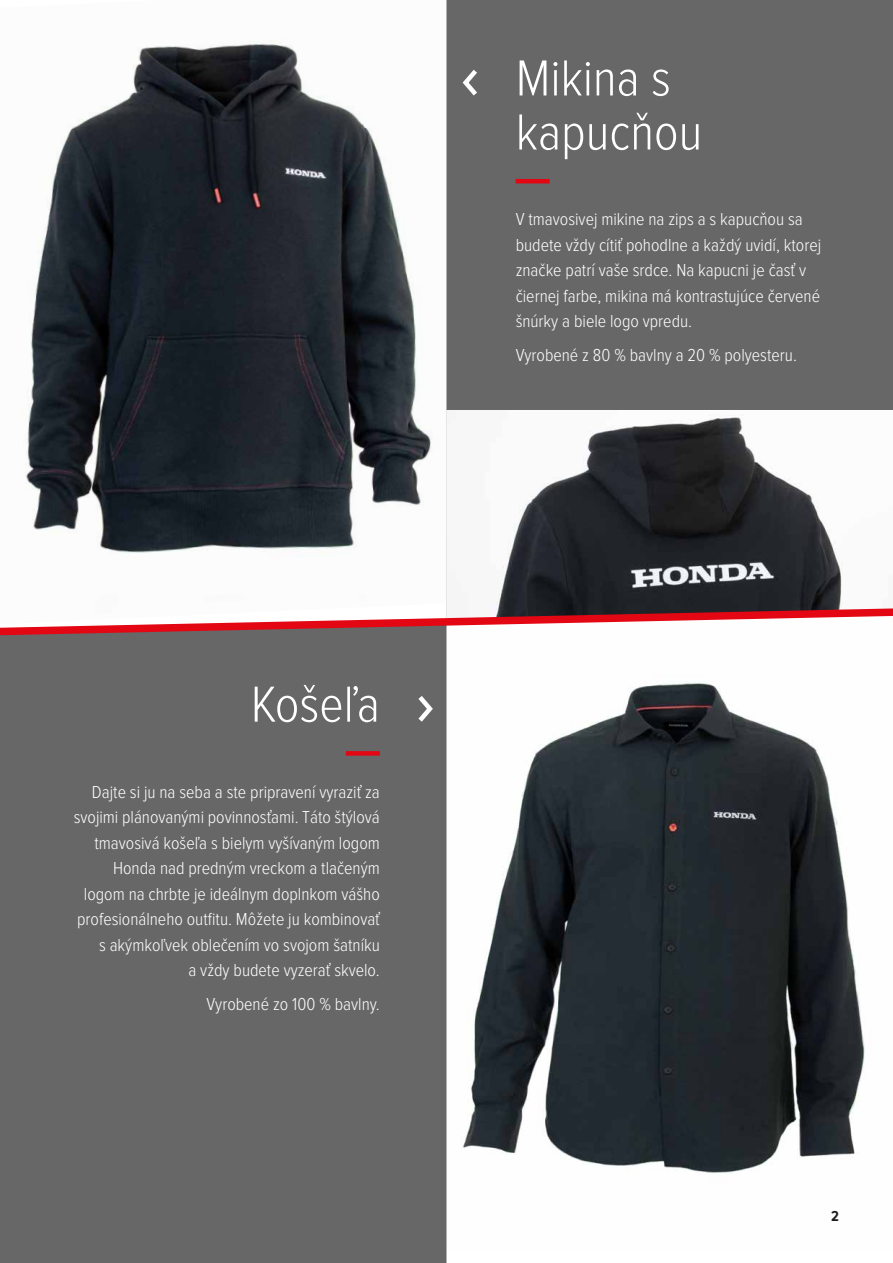
<style>
.page{position:relative;width:893px;height:1263px;background:#fff}
.page>*{position:absolute;margin:0;border:0;box-sizing:border-box;transform-origin:0 0}
.t1{font:300 52.5px/54px "Proxima Nova Cond";color:#fff}
.t2{font:300 18px/25.5px "Proxima Nova Cond";color:#fff}
.t3{font:700 15px "Proxima Nova Cond";color:#1d1d1b}
</style>
<div class="page">
<img style="left:446px;top:639px;width:419px;height:611px">
<img style="left:25px;top:41px;width:407px;height:513px">
<div style="left:446px;top:0;width:447px;height:410px;background:#666766"></div>
<div style="left:0;top:639px;width:446px;height:624px;background:#666766"></div>
<hr style="left:516px;top:179px;width:34px;height:4px;background:#e30613">
<svg style="left:460px;top:65px;width:22px;height:35px"></svg>
<div style="left:346px;top:751px;width:34px;height:5px;background:#e30613"></div>
<img style="left:446px;top:410px;width:396px;height:194px">
<svg style="left:414px;top:691px;width:22px;height:35px"></svg>
<svg style="left:0;top:604px;width:893px;height:35px"></svg>
<h1 class="t1" style="left:251px;top:679px;width:131px">Košeľa</h1>
<p class="t2" style="left:74px;top:779px;width:308px;text-align:right">Dajte si ju na seba a ste pripravení vyraziť za svojimi plánovanými povinnosťami. Táto štýlová tmavosivá košeľa s bielym vyšívaným logom Honda nad predným vreckom a tlačeným logom na chrbte je ideálnym doplnkom vášho profesionálneho outfitu. Môžete ju kombinovať s akýmkoľvek oblečením vo svojom šatníku<br>a vždy budete vyzerať skvelo.</p>
<p class="t2" style="left:206px;top:992px;width:175px">Vyrobené zo 100 % bavlny.</p>
<h1 class="t1" style="left:516px;top:53px;width:188px">Mikina s kapucňou</h1>
<p class="t2" style="left:516px;top:207px;width:307px">V tmavosivej mikine na zips a s kapucňou sa budete vždy cítiť pohodlne a každý uvidí, ktorej značke patrí vaše srdce. Na kapucni je časť v čiernej farbe, mikina má kontrastujúce červené šnúrky a biele logo vpredu.</p>
<p class="t2" style="left:516px;top:343px;width:283px">Vyrobené z 80 % bavlny a 20 % polyesteru.</p>
<p class="t3" style="left:831px;top:1205px;width:9px">2</p>
</div>
